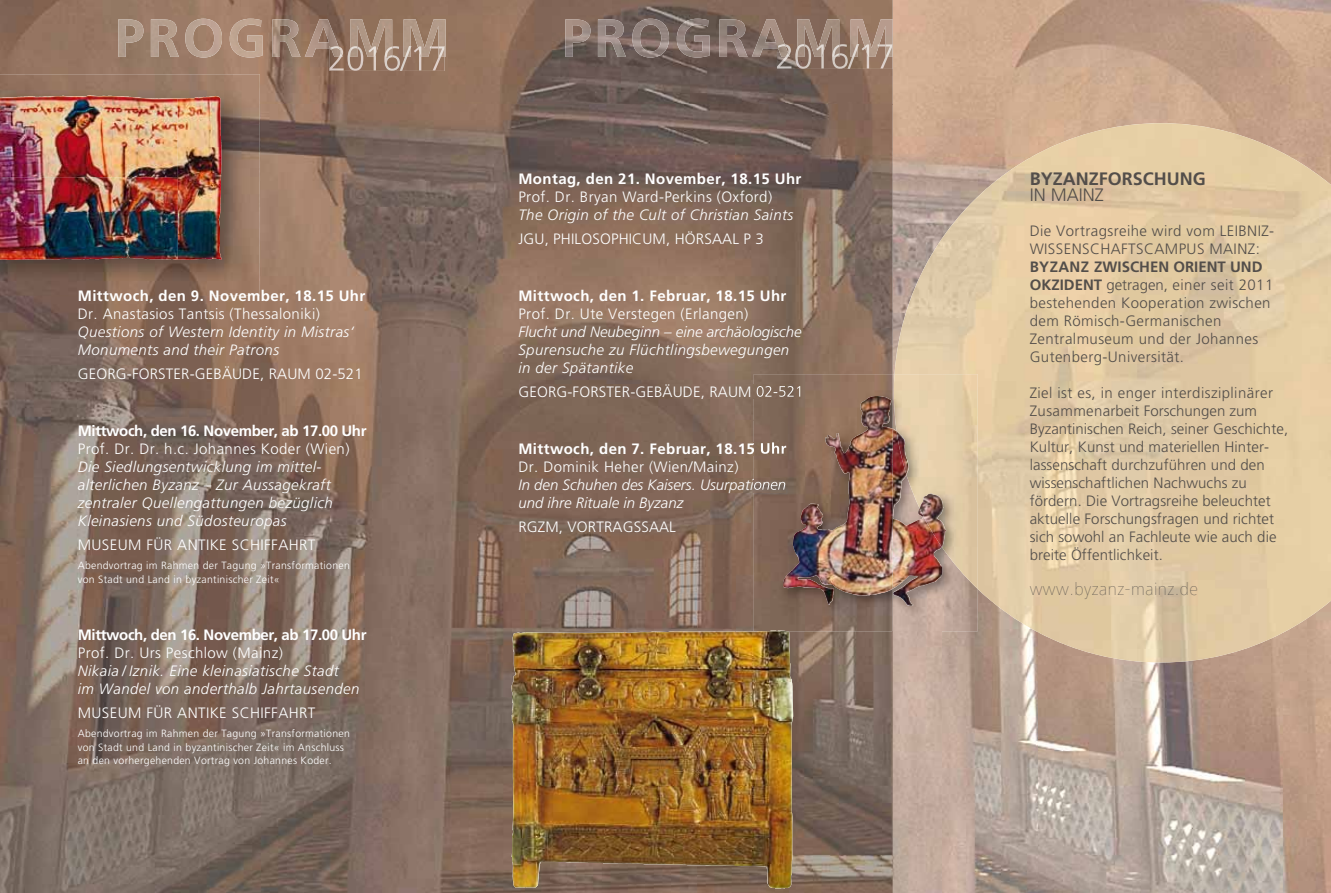
<style>
.page{position:relative;width:1331px;height:893px;background:#fff}
.page>*{position:absolute;margin:0;border:0;box-sizing:border-box;transform-origin:0 0}
.t1{font:900 18px "Frutiger Next Pro";letter-spacing:.025em;color:#534e4a}
.t2{font:700 18px "Frutiger LT";color:#534e4a}
.t3{font:300 18px "Frutiger LT";color:#534e4a}
.t4{font:italic 300 15px/18px "Frutiger LT";letter-spacing:.025em;color:#fff}
.t5{font:300 15px "Frutiger LT";letter-spacing:.025em;color:#fff}
.t6{font:300 15px/18px "Frutiger LT";letter-spacing:.005em;color:#534e4a}
.t7{font:300 15px/18px "Frutiger LT";letter-spacing:.025em;color:#534e4a}
.t8{font:700 15px "Frutiger LT";letter-spacing:.025em;color:#fff}
.t9{font:700 15px "Frutiger LT";letter-spacing:-.025em;color:#fff}
.t10{font:italic 300 15px/18px "Frutiger LT";color:#fff}
.t11{font:italic 300 15px "Frutiger LT";color:#b9421b}
.t12{font:300 10.5px/13.5px "Frutiger LT";letter-spacing:.025em;color:#fff}
.s1{font-weight:700}
</style>
<div class="page">
<img style="left:893px;top:0;width:438px;height:157px">
<img style="left:893px;top:157px;width:96px;height:105px">
<img style="left:893px;top:262px;width:1px;height:112px">
<img style="left:941px;top:589px;width:97px;height:304px">
<img style="left:1283px;top:662px;width:48px;height:231px">
<img style="left:789px;top:631px;width:153px;height:262px">
<img style="left:1038px;top:662px;width:245px;height:231px">
<img style="left:0;top:0;width:893px;height:104px">
<img style="left:210px;top:104px;width:525px;height:421px">
<img style="left:735px;top:104px;width:158px;height:316px">
<img style="left:0;top:295px;width:211px;height:598px">
<img style="left:735px;top:420px;width:19px;height:211px">
<img style="left:210px;top:525px;width:315px;height:368px">
<img style="left:525px;top:525px;width:211px;height:106px">
<img style="left:525px;top:888px;width:264px;height:5px">
<img style="left:519px;top:384px;width:235px;height:15px">
<img style="left:520px;top:442px;width:234px;height:13px">
<img style="left:519px;top:478px;width:235px;height:15px">
<img style="left:991px;top:123px;width:340px;height:539px">
<img style="left:942px;top:184px;width:50px;height:417px">
<img style="left:894px;top:237px;width:49px;height:137px">
<img style="left:118px;top:19px;width:25px;height:38px">
<img style="left:151px;top:19px;width:28px;height:38px">
<img style="left:185px;top:19px;width:37px;height:39px">
<img style="left:230px;top:19px;width:32px;height:39px">
<img style="left:272px;top:19px;width:29px;height:38px">
<img style="left:305px;top:19px;width:33px;height:38px">
<img style="left:350px;top:19px;width:42px;height:27px">
<img style="left:404px;top:19px;width:42px;height:38px">
<img style="left:565px;top:19px;width:25px;height:38px">
<img style="left:598px;top:19px;width:28px;height:38px">
<img style="left:632px;top:19px;width:37px;height:39px">
<img style="left:677px;top:19px;width:32px;height:39px">
<img style="left:719px;top:19px;width:29px;height:38px">
<img style="left:752px;top:19px;width:33px;height:38px">
<img style="left:797px;top:19px;width:42px;height:25px">
<img style="left:851px;top:19px;width:42px;height:38px">
<img style="left:329px;top:46px;width:116px;height:25px">
<img style="left:329px;top:46px;width:14px;height:11px">
<img style="left:350px;top:46px;width:42px;height:11px">
<img style="left:404px;top:46px;width:41px;height:11px">
<img style="left:777px;top:44px;width:115px;height:25px">
<svg style="left:777px;top:44px;width:13px;height:13px"></svg>
<img style="left:797px;top:44px;width:42px;height:13px">
<img style="left:851px;top:44px;width:41px;height:13px">
<img style="left:511px;top:631px;width:282px;height:257px">
<img style="left:0;top:74px;width:217px;height:21px">
<img style="left:0;top:95px;width:222px;height:165px">
<img style="left:893px;top:374px;width:47px;height:190px">
<img style="left:754px;top:374px;width:139px;height:257px">
<img style="left:894px;top:374px;width:53px;height:165px">
<img style="left:754px;top:384px;width:46px;height:15px">
<img style="left:754px;top:442px;width:32px;height:13px">
<img style="left:754px;top:478px;width:32px;height:15px">
<img style="left:757px;top:631px;width:30px;height:1px">
<img style="left:893px;top:576px;width:24px;height:30px">
<img style="left:835px;top:397px;width:36px;height:56px">
<img style="left:896px;top:431px;width:50px;height:116px">
<p class="t8" style="left:78px;top:287px;width:289px">Mittwoch, den 9. November, 18.15 Uhr</p>
<p class="t5" style="left:78px;top:305px;width:244px">Dr. Anastasios Tantsis (Thessaloniki)</p>
<p class="t4" style="left:78px;top:323px;width:278px">Questions of Western Identity in Mistras‘<br>Monuments and their Patrons</p>
<p class="t5" style="left:78px;top:365px;width:287px">GEORG-FORSTER-GEBÄUDE, RAUM 02-521</p>
<p class="t9" style="left:78px;top:422px;width:290px">Mittwoch, den 16. November, ab 17.00 Uhr</p>
<p class="t5" style="left:78px;top:440px;width:273px">Prof. Dr. Dr. h.c. Johannes Koder (Wien)</p>
<p class="t4" style="left:78px;top:458px;width:257px">Die Siedlungsentwicklung im mittel&shy;alterlichen Byzanz – Zur Aussagekraft zentraler Quellengattungen bezüglich Kleinasiens und Südosteuropas</p>
<p class="t5" style="left:78px;top:536px;width:239px">MUSEUM FÜR ANTIKE SCHIFFAHRT</p>
<p class="t12" style="left:78px;top:559px;width:274px">Abendvortrag im Rahmen der Tagung »Transformationen von Stadt und Land in byzantinischer Zeit«</p>
<p class="t9" style="left:78px;top:626px;width:290px">Mittwoch, den 16. November, ab 17.00 Uhr</p>
<p class="t5" style="left:78px;top:644px;width:207px">Prof. Dr. Urs Peschlow (Mainz)</p>
<p class="t4" style="left:78px;top:662px;width:283px">Nikaia / Iznik. Eine kleinasiatische Stadt<br>im Wandel von anderthalb Jahrtausenden</p>
<p class="t5" style="left:78px;top:704px;width:239px">MUSEUM FÜR ANTIKE SCHIFFAHRT</p>
<p class="t12" style="left:78px;top:727px;width:274px">Abendvortrag im Rahmen der Tagung »Transformationen von Stadt und Land in byzantinischer Zeit« im Anschluss an den vorhergehenden Vortrag von Johannes Koder.</p>
<p class="t8" style="left:518px;top:170px;width:285px">Montag, den 21. November, 18.15 Uhr</p>
<p class="t5" style="left:518px;top:188px;width:255px">Prof. Dr. Bryan Ward-Perkins (Oxford)</p>
<p class="t4" style="left:518px;top:206px;width:276px">The Origin of the Cult of Christian Saints</p>
<p class="t5" style="left:518px;top:230px;width:247px">JGU, PHILOSOPHICUM, HÖRSAAL P 3</p>
<p class="t8" style="left:518px;top:287px;width:270px">Mittwoch, den 1. Februar, 18.15 Uhr</p>
<p class="t5" style="left:518px;top:305px;width:232px">Prof. Dr. Ute Verstegen (Erlangen)</p>
<p class="t4" style="left:518px;top:323px;width:285px">Flucht und Neubeginn – eine archäologische<br>Spurensuche zu Flüchtlingsbewegungen in der Spätantike</p>
<p class="t5" style="left:518px;top:383px;width:287px">GEORG-FORSTER-GEBÄUDE, RAUM 02-521</p>
<p class="t8" style="left:518px;top:440px;width:270px">Mittwoch, den 7. Februar, 18.15 Uhr</p>
<p class="t5" style="left:518px;top:458px;width:222px">Dr. Dominik Heher (Wien/Mainz)</p>
<p class="t10" style="left:518px;top:476px;width:269px">In den Schuhen des Kaisers. Usurpationen und ihre Rituale in Byzanz</p>
<p class="t5" style="left:518px;top:518px;width:159px">RGZM, VORTRAGSSAAL</p>
<p class="t11" style="left:538px;top:525px;width:5px">˘</p>
<p class="t2" style="left:1030px;top:168px;width:178px">BYZANZFORSCHUNG</p>
<p class="t3" style="left:1030px;top:185px;width:76px">IN MAINZ</p>
<p class="t7" style="left:1030px;top:222px;width:246px">Die Vortragsreihe wird vom LEIBNIZ-<br>WISSENSCHAFTSCAMPUS MAINZ:</p>
<p class="t7" style="left:1030px;top:258px;width:245px"><span class="s1">BYZANZ ZWISCHEN ORIENT UND<br>OKZIDENT</span> getragen, einer seit 2011 bestehenden Kooperation zwischen dem Römisch-Germanischen<br>Zentralmuseum und der Johannes<br>Gutenberg-Universität.</p>
<p class="t6" style="left:1030px;top:384px;width:260px">Ziel ist es, in enger interdisziplinärer Zusammenarbeit Forschungen zum Byzantinischen Reich, seiner Geschichte, Kultur, Kunst und materiellen Hinter&shy;lassenschaft durchzuführen und den wissenschaftlichen Nachwuchs zu fördern. Die Vortragsreihe beleuchtet aktuelle Forschungsfragen und richtet sich sowohl an Fachleute wie auch die breite Öffentlichkeit.</p>
<p class="t1" style="left:1030px;top:579px;width:170px">www.byzanz-mainz.de</p>
</div>
